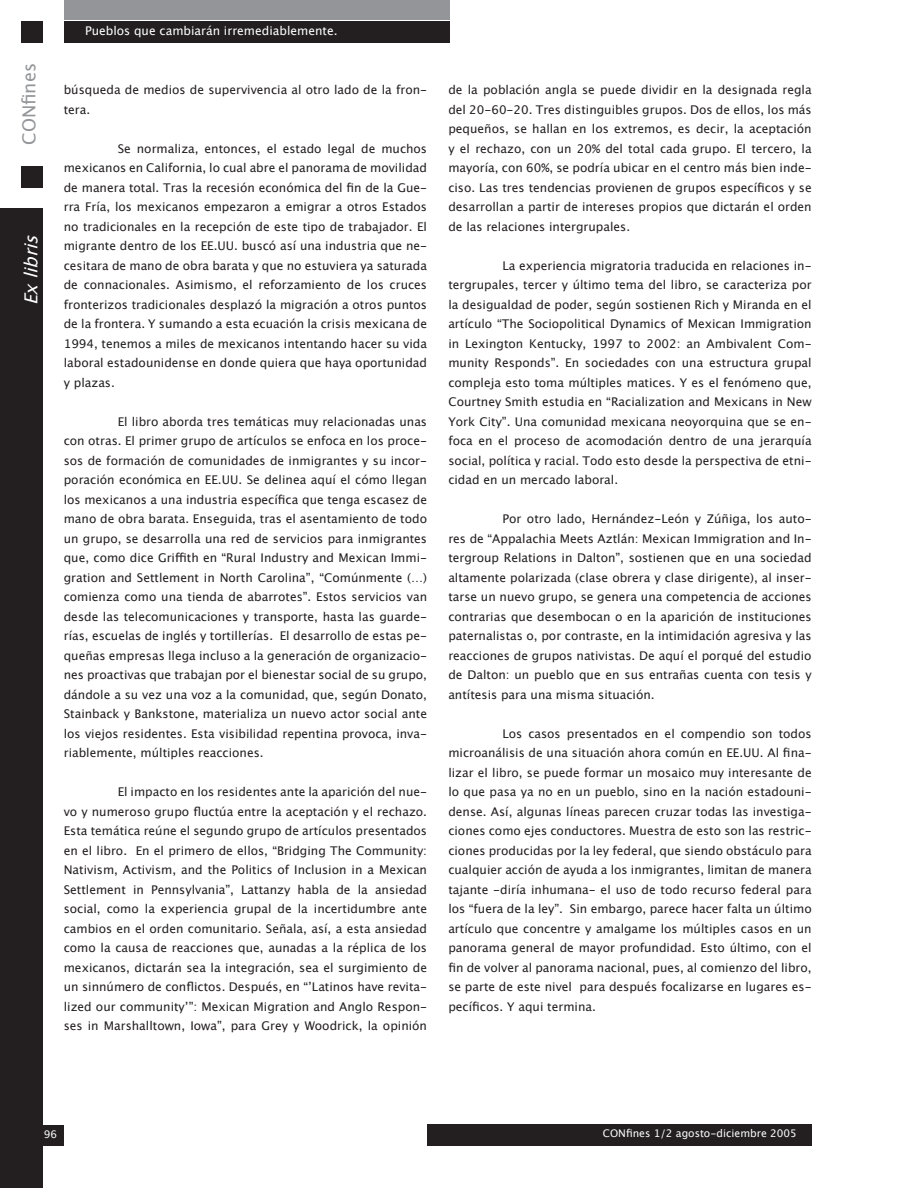
<style>
.page{position:relative;width:918px;height:1188px;background:#fff}
.page>*{position:absolute;margin:0;border:0;box-sizing:border-box;transform-origin:0 0}
.t1{font:18px "Lucida Grande";color:#939598}
.t2{font:italic 18px "Lucida Grande";color:#fff}
.t3{font:12px/19.5px "Lucida Grande";color:#231f20;text-align:justify}
.t4{font:12px "Lucida Grande";color:#fff}
.t5{font:10.5px "Lucida Grande";color:#fdfdfd}
</style>
<div class="page">
<div style="left:0;top:209px;width:43px;height:979px;background:#231f20"></div>
<div style="left:64px;top:21px;width:386px;height:21px;background:#231f20"></div>
<div style="left:64px;top:0;width:385px;height:19px;background:#939598"></div>
<div style="left:21px;top:21px;width:22px;height:21px;background:#231f20"></div>
<div style="left:21px;top:166px;width:22px;height:21px;background:#231f20"></div>
<div style="left:428px;top:1124px;width:384px;height:21px;background:#231f20"></div>
<div style="left:22px;top:1125px;width:42px;height:20px;background:#231f20"></div>
<p class="t1" style="left:19px;top:145px;width:83px;rotate:-90deg">CONfines</p>
<p class="t2" style="left:21px;top:305px;width:81px;rotate:-90deg">Exlibris</p>
<p class="t4" style="left:85px;top:24px;width:254px">Pueblos que cambiarán irremediablemente.</p>
<p class="t3" style="left:64px;top:81px;width:365px">búsqueda de medios de supervivencia al otro lado de la fron&shy;tera.</p>
<p class="t3" style="left:64px;top:139px;width:365px;text-indent:54px">Se normaliza, entonces, el estado legal de muchos mexicanos en California, lo cual abre el panorama de movilidad de manera total. Tras la recesión económica del fin de la Gue&shy;rra Fría, los mexicanos empezaron a emigrar a otros Estados no tradicionales en la recepción de este tipo de trabajador. El migrante dentro de los EE.UU. buscó así una industria que ne&shy;cesitara de mano de obra barata y que no estuviera ya saturada de connacionales. Asimismo, el reforzamiento de los cruces fronterizos tradicionales desplazó la migración a otros puntos de la frontera. Y sumando a esta ecuación la crisis mexicana de 1994, tenemos a miles de mexicanos intentando hacer su vida laboral estadounidense en donde quiera que haya oportunidad y plazas.</p>
<p class="t3" style="left:64px;top:412px;width:365px;text-indent:54px">El libro aborda tres temáticas muy relacionadas unas con otras. El primer grupo de artículos se enfoca en los proce&shy;sos de formación de comunidades de inmigrantes y su incor&shy;poración económica en EE.UU. Se delinea aquí el cómo llegan los mexicanos a una industria específica que tenga escasez de mano de obra barata. Enseguida, tras el asentamiento de todo un grupo, se desarrolla una red de servicios para inmigrantes que, como dice Griffith en “Rural Industry and Mexican Immi&shy;gration and Settlement in North Carolina”, “Comúnmente (…) comienza como una tienda de abarrotes”. Estos servicios van desde las telecomunicaciones y transporte, hasta las guarde&shy;rías, escuelas de inglés y tortillerías. El desarrollo de estas pe&shy;queñas empresas llega incluso a la generación de organizacio&shy;nes proactivas que trabajan por el bienestar social de su grupo, dándole a su vez una voz a la comunidad, que, según Donato, Stainback y Bankstone, materializa un nuevo actor social ante los viejos residentes. Esta visibilidad repentina provoca, inva&shy;riablemente, múltiples reacciones.</p>
<p class="t3" style="left:64px;top:783px;width:365px;text-indent:54px">El impacto en los residentes ante la aparición del nue&shy;vo y numeroso grupo fluctúa entre la aceptación y el rechazo.<br>Esta temática reúne el segundo grupo de artículos presentados en el libro. En el primero de ellos, “Bridging The Community:<br>Nativism, Activism, and the Politics of Inclusion in a Mexican Settlement in Pennsylvania”, Lattanzy habla de la ansiedad social, como la experiencia grupal de la incertidumbre ante cambios en el orden comunitario. Señala, así, a esta ansiedad como la causa de reacciones que, aunadas a la réplica de los mexicanos, dictarán sea la integración, sea el surgimiento de un sinnúmero de conflictos. Después, en “’Latinos have revita&shy;lized our community’”: Mexican Migration and Anglo Respon&shy;ses in Marshalltown, Iowa”, para Grey y Woodrick, la opinión</p>
<p class="t3" style="left:448px;top:81px;width:365px">de la población angla se puede dividir en la designada regla del 20-60-20. Tres distinguibles grupos. Dos de ellos, los más pequeños, se hallan en los extremos, es decir, la aceptación y el rechazo, con un 20% del total cada grupo. El tercero, la mayoría, con 60%, se podría ubicar en el centro más bien inde&shy;ciso. Las tres tendencias provienen de grupos específicos y se desarrollan a partir de intereses propios que dictarán el orden de las relaciones intergrupales.</p>
<p class="t3" style="left:448px;top:256px;width:365px;text-indent:54px">La experiencia migratoria traducida en relaciones in&shy;tergrupales, tercer y último tema del libro, se caracteriza por la desigualdad de poder, según sostienen Rich y Miranda en el artículo “The Sociopolitical Dynamics of Mexican Immigration in Lexington Kentucky, 1997 to 2002: an Ambivalent Com&shy;munity Responds”. En sociedades con una estructura grupal compleja esto toma múltiples matices. Y es el fenómeno que, Courtney Smith estudia en “Racialization and Mexicans in New York City”. Una comunidad mexicana neoyorquina que se en&shy;foca en el proceso de acomodación dentro de una jerarquía social, política y racial. Todo esto desde la perspectiva de etni&shy;cidad en un mercado laboral.</p>
<p class="t3" style="left:448px;top:510px;width:365px;text-indent:54px">Por otro lado, Hernández-León y Zúñiga, los auto&shy;res de “Appalachia Meets Aztlán: Mexican Immigration and In&shy;tergroup Relations in Dalton”, sostienen que en una sociedad altamente polarizada (clase obrera y clase dirigente), al inser&shy;tarse un nuevo grupo, se genera una competencia de acciones contrarias que desembocan o en la aparición de instituciones paternalistas o, por contraste, en la intimidación agresiva y las reacciones de grupos nativistas. De aquí el porqué del estudio de Dalton: un pueblo que en sus entrañas cuenta con tesis y antítesis para una misma situación.</p>
<p class="t3" style="left:448px;top:724px;width:365px;text-indent:54px">Los casos presentados en el compendio son todos microanálisis de una situación ahora común en EE.UU. Al fina&shy;lizar el libro, se puede formar un mosaico muy interesante de lo que pasa ya no en un pueblo, sino en la nación estadouni&shy;dense. Así, algunas líneas parecen cruzar todas las investiga&shy;ciones como ejes conductores. Muestra de esto son las restric&shy;ciones producidas por la ley federal, que siendo obstáculo para cualquier acción de ayuda a los inmigrantes, limitan de manera tajante -diría inhumana- el uso de todo recurso federal para los “fuera de la ley”. Sin embargo, parece hacer falta un último artículo que concentre y amalgame los múltiples casos en un panorama general de mayor profundidad. Esto último, con el fin de volver al panorama nacional, pues, al comienzo del libro, se parte de este nivel para después focalizarse en lugares es&shy;pecíficos. Y aqui termina.</p>
<p class="t5" style="left:44px;top:1128px;width:15px">96</p>
<p class="t5" style="left:603px;top:1127px;width:196px">CONfines 1/2 agosto-diciembre 2005</p>
</div>
